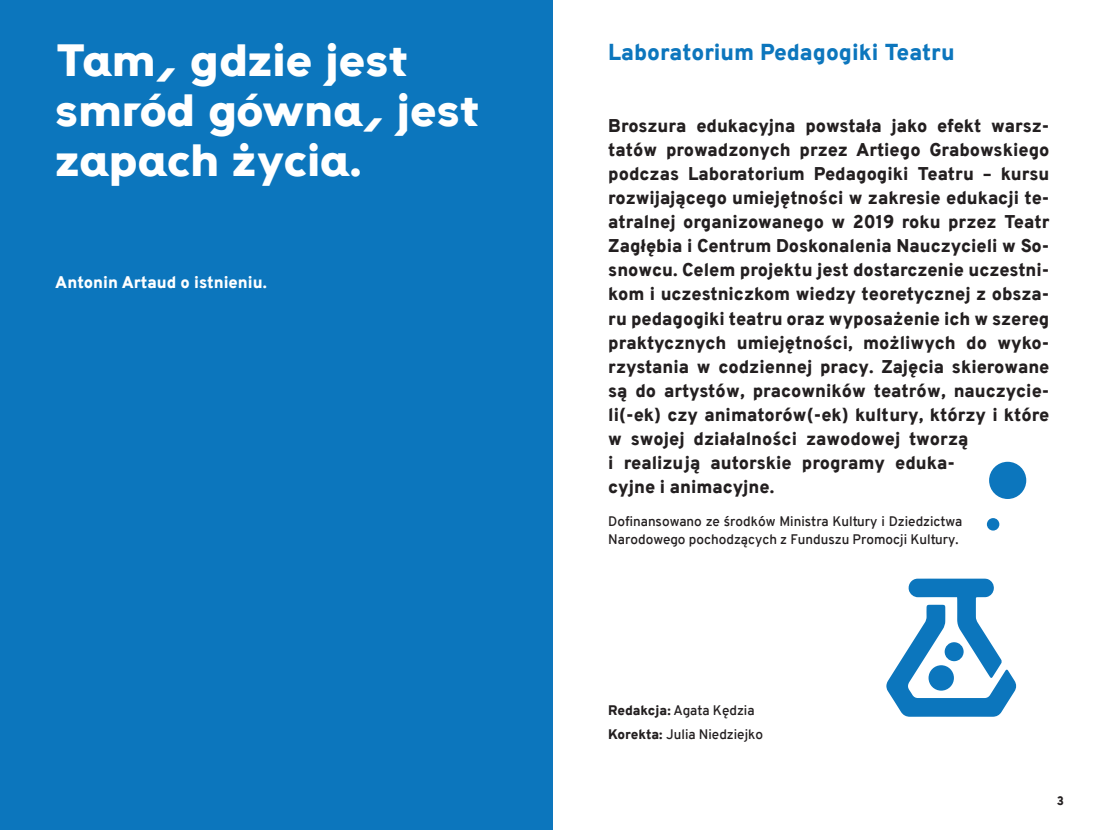
<style>
.page{position:relative;width:1106px;height:830px;background:#fff}
.page>*{position:absolute;margin:0;border:0;box-sizing:border-box;transform-origin:0 0}
.Normal_wrd_4{font:900 45px/49.9px "TZ";color:#fff}
.Normal_wrd_4-2{font:900 22.5px "Overpass";color:#0c76bd}
.Normal_wrd_4-3{font:900 18px/24px "Overpass";color:#231f20}
.Normal_wrd_4-4{font:900 16.35px "Overpass";color:#fff}
.Normal_wrd_4-5{font:600 13.5px/18px "Overpass";color:#231f20}
.t1{font:900 12px "Overpass";color:#231f20}
.s1{font-weight:900}
</style>
<div class="page">
<div style="left:0;top:0;width:553px;height:829px;background:#0c76bd"></div>
<svg style="left:886px;top:578px;width:130px;height:138px"></svg>
<div style="left:928px;top:665px;width:26px;height:25px;background:#0c76bd;border-radius:50%"></div>
<div style="left:944px;top:642px;width:19px;height:19px;background:#0c76bd;border-radius:50%"></div>
<div style="left:986px;top:518px;width:13px;height:12px;background:#0c76bd;border-radius:50%"></div>
<div style="left:989px;top:461px;width:37px;height:37px;background:#0c76bd;border-radius:50%"></div>
<p class="Normal_wrd_4" style="left:55px;top:35px;width:425px">Tam, gdzie jest smród gówna, jest zapach życia.</p>
<p class="Normal_wrd_4-4" style="left:55px;top:270px;width:213px">Antonin Artaud o istnieniu.</p>
<p class="Normal_wrd_4-2" style="left:608px;top:36px;width:348px">Laboratorium Pedagogiki Teatru</p>
<p class="Normal_wrd_4-3" style="left:608px;top:114px;width:443px">Broszura edukacyjna powstała jako efekt warsz&shy;tatów prowadzonych przez Artiego Grabowskiego podczas Laboratorium Pedagogiki Teatru – kursu rozwijającego umiejętności w zakresie edukacji te&shy;atralnej organizowanego w 2019 roku przez Teatr Zagłębia i Centrum Doskonalenia Nauczycieli w So&shy;snowcu. Celem projektu jest dostarczenie uczestni&shy;kom i uczestniczkom wiedzy teoretycznej z obsza&shy;ru pedagogiki teatru oraz wyposażenie ich w szereg praktycznych umiejętności, możliwych do wyko&shy;rzystania w codziennej pracy. Zajęcia skierowane są do artystów, pracowników teatrów, nauczycie&shy;li(-ek) czy animatorów(-ek) kultury, którzy i które w swojej działalności zawodowej tworzą<br>i realizują autorskie programy eduka-<br>cyjne i animacyjne.</p>
<p class="Normal_wrd_4-5" style="left:608px;top:512px;width:355px">Dofinansowano ze środków Ministra Kultury i Dziedzictwa<br>Narodowego pochodzących z Funduszu Promocji Kultury.</p>
<p class="Normal_wrd_4-5" style="left:608px;top:701px;width:148px"><span class="s1">Redakcja:</span> Agata Kędzia</p>
<p class="Normal_wrd_4-5" style="left:608px;top:725px;width:156px"><span class="s1">Korekta:</span> Julia Niedziejko</p>
<p class="t1" style="left:1056px;top:791px;width:9px">3</p>
</div>
